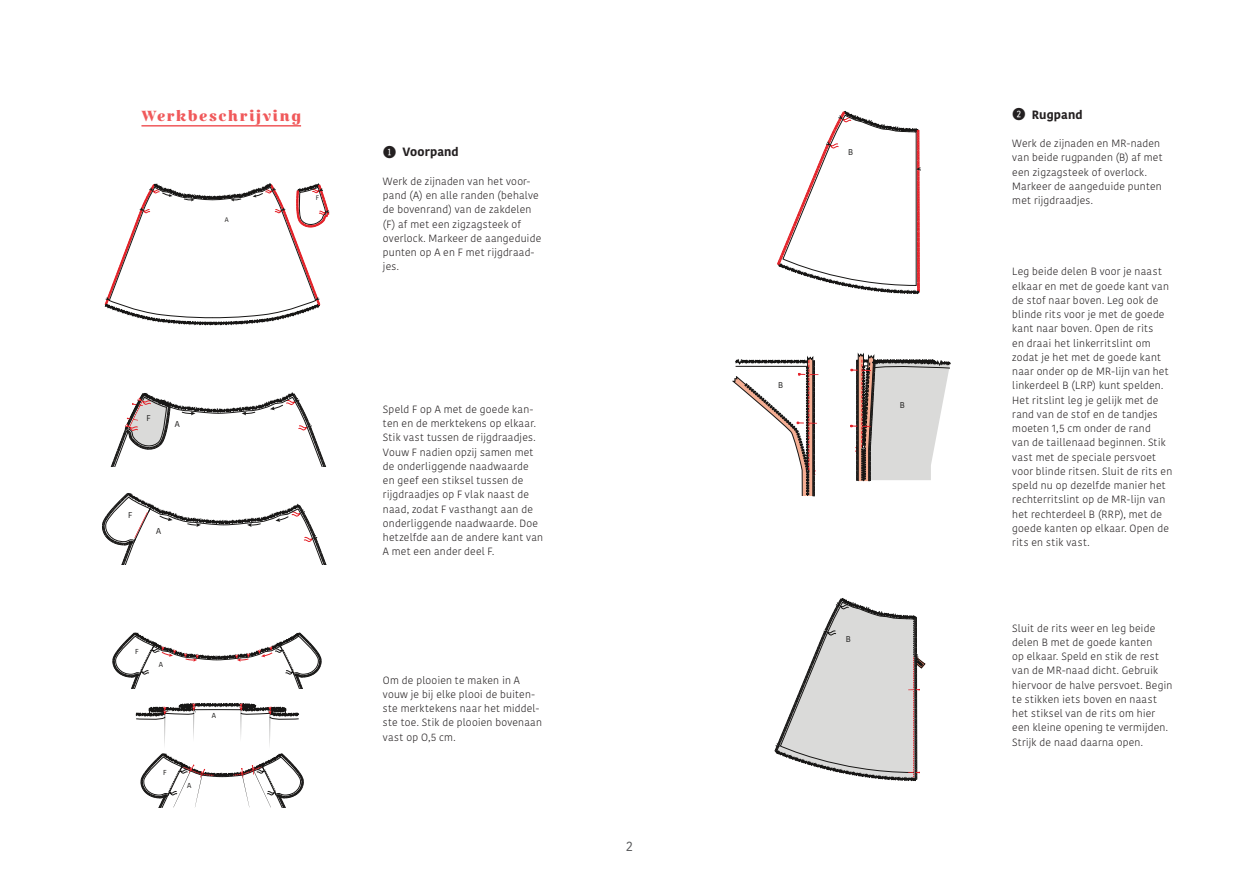
<style>
.page{position:relative;width:1259px;height:893px;background:#fff}
.page>*{position:absolute;margin:0;border:0;box-sizing:border-box;transform-origin:0 0}
.t1{font:800 15px "Gabriela Alt";letter-spacing:.11em;color:#f0595b}
.t2{font:13.5px "Kohinoor";color:#57585a}
.t3{font:700 12px "Kohinoor";letter-spacing:.01em;color:#231f20}
.t4{font:300 10.5px/14.2px "Kohinoor";letter-spacing:.02em;color:#231f20}
.t5{font:8.4px "Kohinoor";color:#171615}
.t6{font:7.2px "Kohinoor";color:#171615}
.t7{font:6.6px "Kohinoor";color:#171615}
.s1{font-family:"Fyra Numeric Circle Closed";font-weight:400;font-size:16.5px}
</style>
<div class="page">
<hr style="left:141px;top:125px;width:160px;height:2px;background:#f0595b">
<svg style="left:105px;top:184px;width:225px;height:140px"></svg>
<svg style="left:110px;top:393px;width:217px;height:74px"></svg>
<svg style="left:102px;top:493px;width:225px;height:72px"></svg>
<hr style="left:165px;top:712px;width:1px;height:37px;background:#171615">
<hr style="left:194px;top:708px;width:1px;height:34px;background:#171615">
<hr style="left:270px;top:712px;width:1px;height:37px;background:#171615">
<hr style="left:241px;top:708px;width:1px;height:34px;background:#171615">
<svg style="left:136px;top:703px;width:163px;height:18px"></svg>
<svg style="left:112px;top:633px;width:210px;height:56px"></svg>
<svg style="left:140px;top:753px;width:164px;height:55px"></svg>
<svg style="left:777px;top:112px;width:144px;height:181px"></svg>
<svg style="left:732px;top:356px;width:86px;height:140px"></svg>
<svg style="left:850px;top:352px;width:100px;height:130px"></svg>
<svg style="left:774px;top:599px;width:151px;height:181px"></svg>
<p class="t5" style="left:128px;top:509px;width:6px">F</p>
<h1 class="t1" style="left:141px;top:107px;width:161px">Werkbeschrijving</h1>
<p class="t3" style="left:1012px;top:107px;width:72px"><span class="s1">2</span> Rugpand</p>
<p class="t4" style="left:1012px;top:137px;width:152px">Werk de zijnaden en MR-naden van beide rugpanden (B) af met een zigzagsteek of overlock.<br>Markeer de aangeduide punten met rijgdraadjes.</p>
<p class="t3" style="left:383px;top:144px;width:77px"><span class="s1">1</span> Voorpand</p>
<p class="t4" style="left:383px;top:174px;width:160px">Werk de zijnaden van het voor&shy;pand (A) en alle randen (behalve de bovenrand) van de zakdelen (F) af met een zigzagsteek of overlock. Markeer de aangeduide punten op A en F met rijgdraad&shy;jes.</p>
<p class="t5" style="left:848px;top:147px;width:7px">B</p>
<p class="t7" style="left:316px;top:194px;width:5px">F</p>
<p class="t7" style="left:225px;top:215px;width:5px">A</p>
<p class="t4" style="left:1012px;top:265px;width:161px">Leg beide delen B voor je naast elkaar en met de goede kant van de stof naar boven. Leg ook de blinde rits voor je met de goede kant naar boven. Open de rits<br>en draai het linkerritslint om zodat je het met de goede kant naar onder op de MR-lijn van het linkerdeel B (LRP) kunt spelden.<br>Het ritslint leg je gelijk met de rand van de stof en de tandjes moeten 1,5 cm onder de rand<br>van de taillenaad beginnen. Stik vast met de speciale persvoet voor blinde ritsen. Sluit de rits en speld nu op dezelfde manier het rechterritslint op de MR-lijn van het rechterdeel B (RRP), met de goede kanten op elkaar. Open de rits en stik vast.</p>
<p class="t5" style="left:778px;top:380px;width:7px">B</p>
<p class="t5" style="left:899px;top:400px;width:7px">B</p>
<p class="t4" style="left:383px;top:402px;width:162px">Speld F op A met de goede kan&shy;ten en de merktekens op elkaar.<br>Stik vast tussen de rijgdraadjes.<br>Vouw F nadien opzij samen met de onderliggende naadwaarde<br>en geef een stiksel tussen de rijgdraadjes op F vlak naast de naad, zodat F vasthangt aan de onderliggende naadwaarde. Doe hetzelfde aan de andere kant van<br>A met een ander deel F.</p>
<p class="t5" style="left:146px;top:413px;width:6px">F</p>
<p class="t5" style="left:175px;top:419px;width:6px">A</p>
<p class="t5" style="left:156px;top:525px;width:6px">A</p>
<p class="t6" style="left:135px;top:647px;width:5px">F</p>
<p class="t6" style="left:159px;top:660px;width:6px">A</p>
<p class="t6" style="left:163px;top:767px;width:5px">F</p>
<p class="t6" style="left:212px;top:711px;width:6px">A</p>
<p class="t6" style="left:187px;top:781px;width:6px">A</p>
<p class="t4" style="left:383px;top:673px;width:161px">Om de plooien te maken in A vouw je bij elke plooi de buiten&shy;ste merktekens naar het middel&shy;ste toe. Stik de plooien bovenaan vast op O,5 cm.</p>
<p class="t2" style="left:626px;top:837px;width:8px">2</p>
<p class="t5" style="left:846px;top:633px;width:7px">B</p>
<p class="t4" style="left:1012px;top:621px;width:162px">Sluit de rits weer en leg beide delen B met de goede kanten<br>op elkaar. Speld en stik de rest van de MR-naad dicht. Gebruik hiervoor de halve persvoet. Begin te stikken iets boven en naast het stiksel van de rits om hier een kleine opening te vermijden.<br>Strijk de naad daarna open.</p>
</div>
